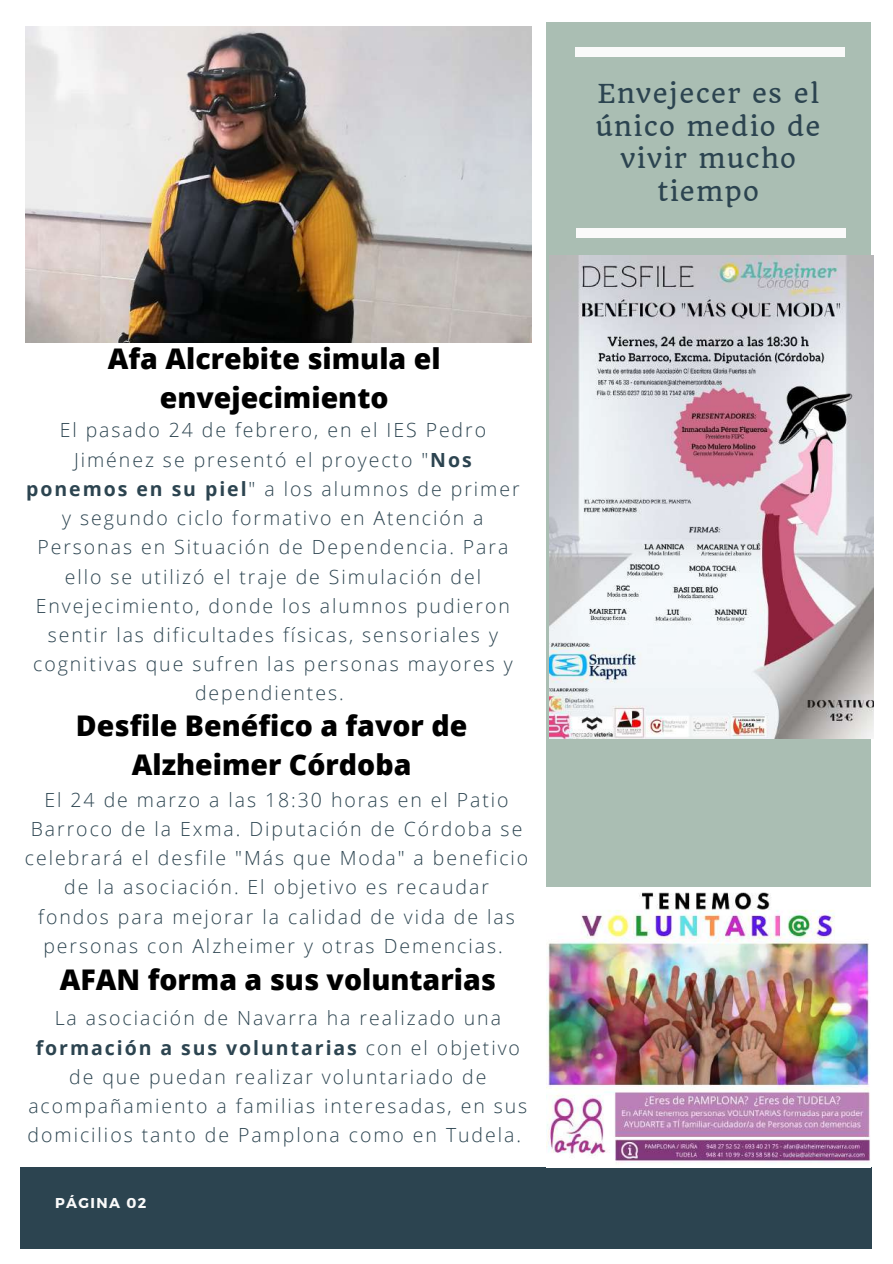
<style>
.page{position:relative;width:893px;height:1264px;background:#fff}
.page>*{position:absolute;margin:0;border:0;box-sizing:border-box;transform-origin:0 0}
.t1{font:800 28.5px/39.3px "Open Sans";color:#000;text-align:center}
.t2{font:25.5px/32.5px "Quando";letter-spacing:.05em;color:#2c4450;text-align:center}
.t3{font:300 19.5px/29.2px "Open Sans";letter-spacing:.1em;color:#2c4450;text-align:center}
.t4{font:700 14.25px "Montserrat";letter-spacing:.1em;color:#fafafa}
.s1{font-weight:700}
</style>
<div class="page">
<div style="left:20px;top:1167px;width:851px;height:81px;background:#2c4450"></div>
<div style="left:546px;top:22px;width:324px;height:1145px;background:#aabeb3"></div>
<img style="left:25px;top:26px;width:506px;height:316px">
<div style="left:574px;top:48px;width:270px;height:9px;background:#fafafa"></div>
<img style="left:549px;top:256px;width:324px;height:482px">
<div style="left:576px;top:229px;width:270px;height:9px;background:#fafafa"></div>
<img style="left:546px;top:887px;width:324px;height:280px">
<h1 class="t1" style="left:108px;top:338px;width:334px">Afa Alcrebite simula el envejecimiento</h1>
<p class="t3" style="left:26px;top:415px;width:495px">El pasado 24 de febrero, en el IES Pedro Jiménez se presentó el proyecto "<span class="s1">Nos ponemos en su piel</span>" a los alumnos de primer y segundo ciclo formativo en Atención a Personas en Situación de Dependencia. Para ello se utilizó el traje de Simulación del Envejecimiento, donde los alumnos pudieron sentir las dificultades físicas, sensoriales y cognitivas que sufren las personas mayores y dependientes.</p>
<h1 class="t1" style="left:76px;top:705px;width:393px">Desfile Benéfico a favor de<br>Alzheimer Córdoba</h1>
<p class="t3" style="left:25px;top:784px;width:505px">El 24 de marzo a las 18:30 horas en el Patio Barroco de la Exma. Diputación de Córdoba se celebrará el desfile "Más que Moda" a beneficio de la asociación. El objetivo es recaudar<br>fondos para mejorar la calidad de vida de las personas con Alzheimer y otras Demencias.</p>
<h1 class="t1" style="left:60px;top:958px;width:437px">AFAN forma a sus voluntarias</h1>
<p class="t3" style="left:28px;top:1003px;width:501px">La asociación de Navarra ha realizado una <span class="s1">formación a sus voluntarias</span> con el objetivo de que puedan realizar voluntariado de acompañamiento a familias interesadas, en sus domicilios tanto de Pamplona como en Tudela.</p>
<p class="t4" style="left:55px;top:1193px;width:93px">PÁGINA 02</p>
<h2 class="t2" style="left:595px;top:77px;width:226px">Envejecer es el único medio de vivir mucho tiempo</h2>
</div>
